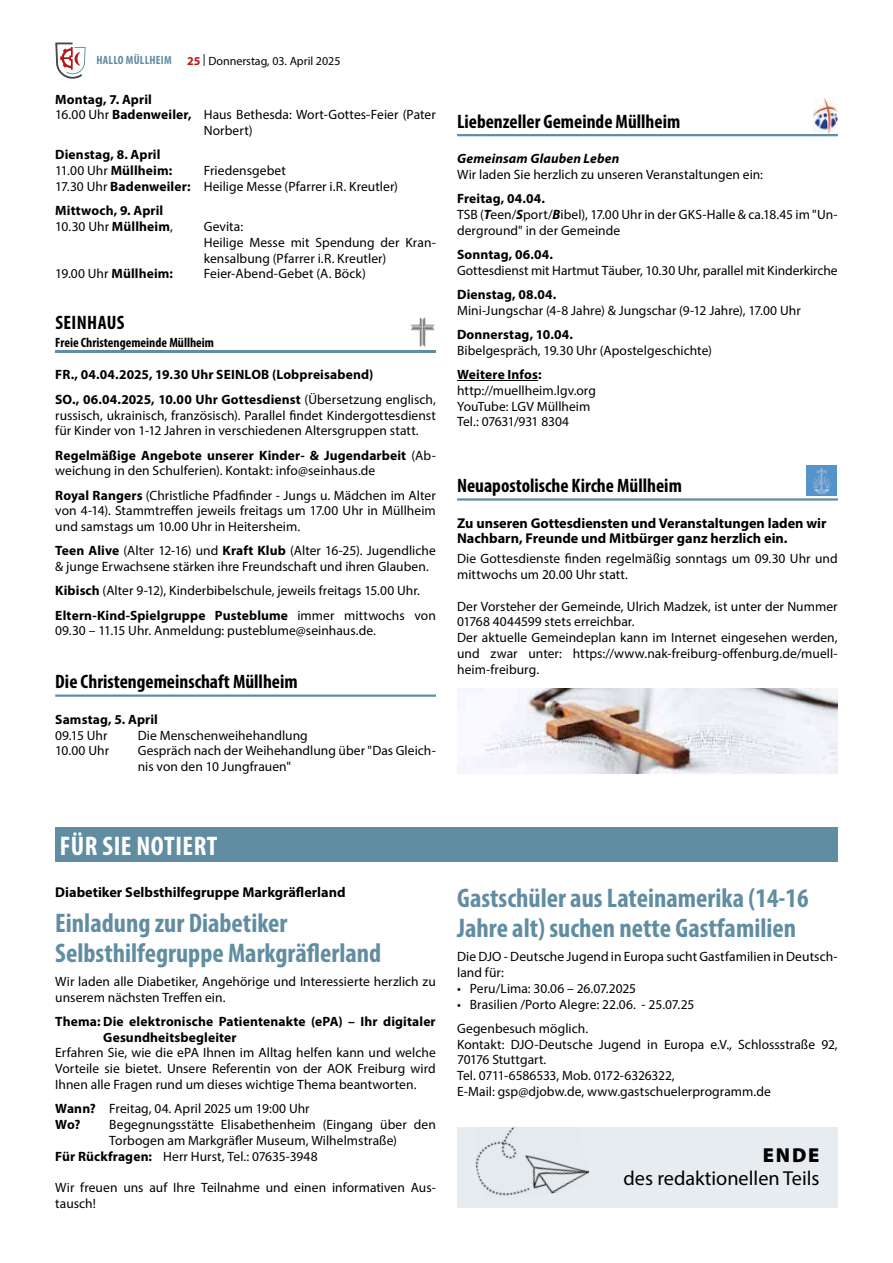
<style>
.page{position:relative;width:893px;height:1263px;background:#fff}
.page>*{position:absolute;margin:0;border:0;box-sizing:border-box;transform-origin:0 0}
.t1{font:700 condensed 27px/30px "Myriad Pro";color:#618da2}
.t2{font:700 condensed 27px "Myriad Pro";letter-spacing:.02em;color:#fff}
.t3{font:20.25px "Myriad Pro";color:#000}
.t4{font:900 20.25px "Myriad Pro";color:#000}
.t5{font:700 condensed 19.5px "Myriad Pro";color:#000}
.t6{font:700 condensed 19.5px "Myriad Pro";letter-spacing:.02em;color:#000}
.t7{font:700 14.25px/15.8px "Myriad Pro";color:#000}
.t8{font:13.5px/15.8px "Myriad Pro";letter-spacing:.005em;color:#000}
.t9{font:700 13.5px/15.8px "Myriad Pro";letter-spacing:.01em;color:#000}
.t10{font:700 condensed 13.5px "Myriad Pro";color:#000}
.t11{font:italic 700 13.5px "Myriad Pro";letter-spacing:.01em;color:#000}
.t12{font:12px "Myriad Pro";color:#000}
.t13{font:700 condensed 12px "Myriad Pro";letter-spacing:.02em;color:#618da2}
.s1{font-weight:700}
.s2{font-weight:400}
.s3{font-weight:700;color:#b61615}
.s4{font-weight:700;font-style:italic}
</style>
<div class="page">
<svg style="left:55px;top:43px;width:31px;height:36px"></svg>
<hr style="left:55px;top:350px;width:381px;height:2px;background:#618da2">
<img style="left:410px;top:317px;width:25px;height:30px">
<hr style="left:55px;top:694px;width:381px;height:3px;background:#618da2">
<hr style="left:457px;top:380px;width:81px;height:1px;background:#000">
<hr style="left:457px;top:134px;width:381px;height:2px;background:#618da2">
<img style="left:813px;top:98px;width:25px;height:35px">
<hr style="left:457px;top:498px;width:381px;height:3px;background:#618da2">
<img style="left:807px;top:466px;width:29px;height:29px">
<div style="left:55px;top:828px;width:783px;height:34px;background:#618da2"></div>
<img style="left:457px;top:689px;width:381px;height:85px">
<div style="left:457px;top:1127px;width:381px;height:81px;background:#e7ecf0"></div>
<img style="left:475px;top:1127px;width:115px;height:69px">
<p class="t13" style="left:96px;top:52px;width:77px">HALLO MÜLLHEIM</p>
<p class="t9" style="left:55px;top:91px;width:98px">Montag, 7. April</p>
<p class="t8" style="left:55px;top:107px;width:382px">16.00 Uhr <span class="s1">Badenweiler,</span> Haus Bethesda: Wort-Gottes-Feier (Pater</p>
<p class="t8" style="left:204px;top:123px;width:50px">Norbert)</p>
<p class="t9" style="left:55px;top:147px;width:118px">Dienstag, 8. April<br><span class="s2">11.00 Uhr</span> Müllheim:</p>
<p class="t12" style="left:187px;top:53px;width:155px"><span class="s3">25</span> | Donnerstag, 03. April 2025</p>
<p class="t8" style="left:55px;top:163px;width:344px;text-indent:149px">Friedensgebet<br>17.30 Uhr <span class="s1">Badenweiler:</span> Heilige Messe (Pfarrer i.R. Kreutler)</p>
<p class="t9" style="left:55px;top:202px;width:119px">Mittwoch, 9. April<br><span class="s2">10.30 Uhr</span> Müllheim<span class="s2">,</span></p>
<p class="t8" style="left:204px;top:218px;width:234px">Gevita:<br>Heilige Messe mit Spendung der Kran&shy;kensalbung (Pfarrer i.R. Kreutler)</p>
<p class="t9" style="left:55px;top:265px;width:119px"><span class="s2">19.00 Uhr</span> Müllheim:</p>
<p class="t8" style="left:204px;top:266px;width:164px">Feier-Abend-Gebet (A. Böck)</p>
<h3 class="t6" style="left:55px;top:311px;width:71px">SEINHAUS</h3>
<p class="t10" style="left:55px;top:334px;width:160px">Freie Christengemeinde Müllheim</p>
<p class="t9" style="left:55px;top:362px;width:382px;line-height:24.3px">FR., 04.04.2025, 19.30 Uhr SEINLOB (Lobpreisabend)<br>SO., 06.04.2025, 10.00 Uhr Gottesdienst <span class="s2">(Übersetzung englisch,</span></p>
<p class="t8" style="left:55px;top:407px;width:382px">russisch, ukrainisch, französisch). Parallel findet Kindergottesdienst für Kinder von 1-12 Jahren in verschiedenen Altersgruppen statt.</p>
<p class="t8" style="left:55px;top:447px;width:382px"><span class="s1">Regelmäßige Angebote unserer Kinder- &amp; Jugendarbeit</span> (Ab&shy;weichung in den Schulferien). Kontakt: info@seinhaus.de</p>
<p class="t8" style="left:55px;top:487px;width:382px;text-align:justify"><span class="s1">Royal Rangers</span> (Christliche Pfadfinder - Jungs u. Mädchen im Alter von 4-14). Stammtreffen jeweils freitags um 17.00 Uhr in Müllheim und samstags um 10.00 Uhr in Heitersheim.</p>
<p class="t8" style="left:55px;top:543px;width:382px"><span class="s1">Teen Alive</span> (Alter 12-16) und <span class="s1">Kraft Klub</span> (Alter 16-25). Jugendliche &amp; junge Erwachsene stärken ihre Freundschaft und ihren Glauben.</p>
<p class="t8" style="left:55px;top:578px;width:382px;line-height:24.3px"><span class="s1">Kibisch</span> (Alter 9-12), Kinderbibelschule, jeweils freitags 15.00 Uhr.<br><span class="s1">Eltern-Kind-Spielgruppe Pusteblume</span> immer mittwochs von</p>
<p class="t8" style="left:55px;top:623px;width:322px">09.30 – 11.15 Uhr. Anmeldung: pusteblume@seinhaus.de.</p>
<h3 class="t5" style="left:55px;top:669px;width:244px">Die Christengemeinschaft Müllheim</h3>
<p class="t9" style="left:55px;top:711px;width:104px">Samstag, 5. April</p>
<p class="t8" style="left:55px;top:727px;width:54px">09.15 Uhr</p>
<p class="t8" style="left:138px;top:727px;width:171px">Die Menschenweihehandlung</p>
<p class="t8" style="left:55px;top:743px;width:55px">10.00 Uhr</p>
<p class="t8" style="left:138px;top:743px;width:300px">Gespräch nach der Weihehandlung über "Das Gleich&shy;nis von den 10 Jungfrauen"</p>
<h3 class="t5" style="left:457px;top:109px;width:225px">Liebenzeller Gemeinde Müllheim</h3>
<p class="t11" style="left:457px;top:150px;width:164px">Gemeinsam Glauben Leben</p>
<p class="t8" style="left:457px;top:166px;width:307px">Wir laden Sie herzlich zu unseren Veranstaltungen ein:</p>
<p class="t8" style="left:457px;top:191px;width:382px"><span class="s1">Freitag, 04.04.<br></span>TSB (<span class="s4">T</span>een/<span class="s4">S</span>port/<span class="s4">B</span>ibel), 17.00 Uhr in der GKS-Halle &amp; ca.18.45 im "Un&shy;derground" in der Gemeinde</p>
<p class="t9" style="left:457px;top:246px;width:97px">Sonntag, 06.04.</p>
<p class="t8" style="left:457px;top:262px;width:382px">Gottesdienst mit Hartmut Täuber, 10.30 Uhr, parallel mit Kinderkirche</p>
<p class="t9" style="left:457px;top:286px;width:101px">Dienstag, 08.04.</p>
<p class="t8" style="left:457px;top:302px;width:345px">Mini-Jungschar (4-8 Jahre) &amp; Jungschar (9-12 Jahre), 17.00 Uhr</p>
<p class="t9" style="left:457px;top:326px;width:117px">Donnerstag, 10.04.</p>
<p class="t8" style="left:457px;top:342px;width:256px">Bibelgespräch, 19.30 Uhr (Apostelgeschichte)</p>
<p class="t9" style="left:457px;top:366px;width:86px">Weitere Infos:</p>
<p class="t8" style="left:457px;top:382px;width:140px">http://muellheim.lgv.org<br>YouTube: LGV Müllheim<br>Tel.: 07631/931 8304</p>
<h3 class="t5" style="left:457px;top:473px;width:226px">Neuapostolische Kirche Müllheim</h3>
<p class="t7" style="left:457px;top:514px;width:371px">Zu unseren Gottesdiensten und Veranstaltungen laden wir<br>Nachbarn, Freunde und Mitbürger ganz herzlich ein.</p>
<p class="t8" style="left:457px;top:551px;width:382px">Die Gottesdienste finden regelmäßig sonntags um 09.30 Uhr und mittwochs um 20.00 Uhr statt.</p>
<p class="t8" style="left:457px;top:598px;width:382px">Der Vorsteher der Gemeinde, Ulrich Madzek, ist unter der Nummer 01768 4044599 stets erreichbar.<br>Der aktuelle Gemeindeplan kann im Internet eingesehen werden, und zwar unter: https://www.nak-freiburg-offenburg.de/muell&shy;heim-freiburg.</p>
<h1 class="t2" style="left:60px;top:829px;width:159px">FÜR SIE NOTIERT</h1>
<p class="t7" style="left:55px;top:884px;width:292px">Diabetiker Selbsthilfegruppe Markgräflerland</p>
<h1 class="t1" style="left:55px;top:907px;width:327px">Einladung zur Diabetiker<br>Selbsthilfegruppe Markgräflerland</h1>
<p class="t8" style="left:55px;top:973px;width:382px">Wir laden alle Diabetiker, Angehörige und Interessierte herzlich zu unserem nächsten Treffen ein.</p>
<p class="t9" style="left:103px;top:1013px;width:334px;text-indent:-48px">Thema: Die elektronische Patientenakte (ePA) – Ihr digitaler<br>Gesundheitsbegleiter</p>
<p class="t8" style="left:55px;top:1045px;width:382px;text-align:justify">Erfahren Sie, wie die ePA Ihnen im Alltag helfen kann und welche Vorteile sie bietet. Unsere Referentin von der AOK Freiburg wird Ihnen alle Fragen rund um dieses wichtige Thema beantworten.</p>
<p class="t8" style="left:55px;top:1100px;width:256px"><span class="s1">Wann?</span> Freitag, 04. April 2025 um 19:00 Uhr<br><span class="s1">Wo?</span></p>
<p class="t8" style="left:109px;top:1116px;width:328px">Begegnungsstätte Elisabethenheim (Eingang über den</p>
<p class="t8" style="left:109px;top:1132px;width:289px">Torbogen am Markgräfler Museum, Wilhelmstraße)</p>
<p class="t8" style="left:55px;top:1148px;width:264px"><span class="s1">Für Rückfragen:</span> Herr Hurst, Tel.: 07635-3948</p>
<p class="t8" style="left:55px;top:1179px;width:382px">Wir freuen uns auf Ihre Teilnahme und einen informativen Aus&shy;tausch!</p>
<h1 class="t1" style="left:457px;top:882px;width:353px">Gastschüler aus Lateinamerika (14-16<br>Jahre alt) suchen nette Gastfamilien</h1>
<p class="t8" style="left:457px;top:948px;width:382px">Die DJO - Deutsche Jugend in Europa sucht Gastfamilien in Deutsch&shy;land für:</p>
<p class="t8" style="left:457px;top:980px;width:181px">• Peru/Lima: 30.06 – 26.07.2025</p>
<p class="t8" style="left:457px;top:991px;width:239px;line-height:24.3px">• Brasilien /Porto Alegre: 22.06. - 25.07.25<br>Gegenbesuch möglich.</p>
<p class="t8" style="left:457px;top:1036px;width:382px">Kontakt: DJO-Deutsche Jugend in Europa e.V., Schlossstraße 92, 70176 Stuttgart.<br>Tel. 0711-6586533, Mob. 0172-6326322,<br>E-Mail: gsp@djobw.de, www.gastschuelerprogramm.de</p>
<h2 class="t4" style="left:763px;top:1143px;width:58px">ENDE</h2>
<h2 class="t3" style="left:623px;top:1166px;width:198px">des redaktionellen Teils</h2>
</div>
